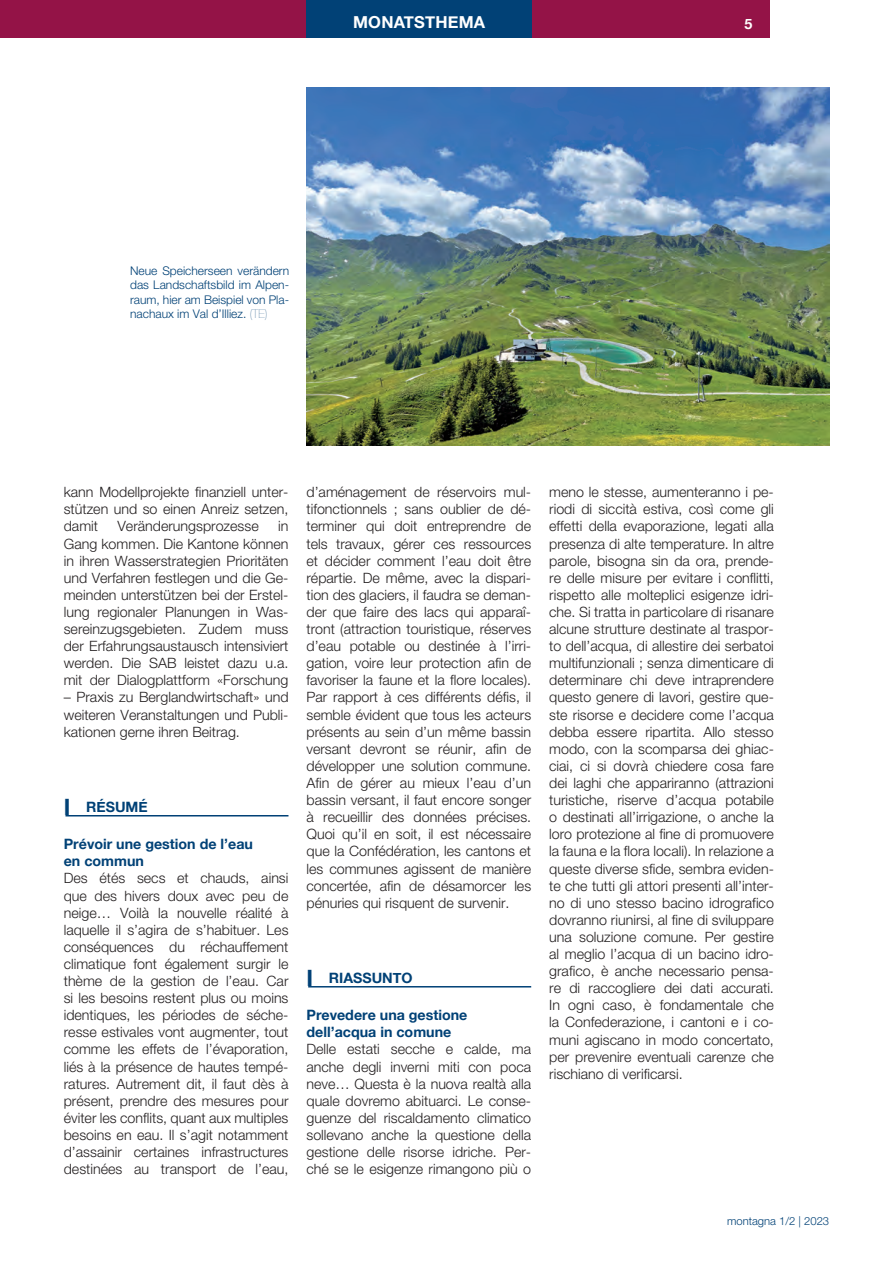
<style>
.page{position:relative;width:893px;height:1263px;background:#fff}
.page>*{position:absolute;margin:0;border:0;box-sizing:border-box;transform-origin:0 0}
.t1{font:700 16.5px "Helvetica Neue";letter-spacing:.015em;color:#fff}
.t2{font:300 14.25px/17.1px "Helvetica Neue";color:#231f20;text-align:justify}
.t3{font:700 14.25px/17.1px "Helvetica Neue";color:#014176}
.t4{font:700 14.25px "Helvetica Neue";color:#fff}
.t5{font:300 12px/14.4px "Helvetica Neue";color:#014176;text-align:justify}
.t6{font:300 11.25px "Helvetica Neue";color:#014176}
.s1{font-family:"Helvetica Neue LT";font-weight:200}
.s2{font-size:22.5px}
</style>
<div class="page">
<div style="left:0;top:0;width:770px;height:38px;background:#941347"></div>
<hr style="left:65px;top:815px;width:223px;height:1px;background:#014176">
<hr style="left:308px;top:986px;width:223px;height:1px;background:#014176">
<div style="left:306px;top:0;width:225px;height:38px;background:#014176"></div>
<img style="left:306px;top:87px;width:523px;height:359px">
<p class="t1" style="left:353px;top:12px;width:134px">MONATSTHEMA</p>
<p class="t4" style="left:744px;top:15px;width:9px">5</p>
<p class="t5" style="left:130px;top:263px;width:161px">Neue Speicherseen verändern das Landschaftsbild im Alpen&shy;raum, hier am Beispiel von Pla&shy;nachaux im Val d’Illiez. <span class="s1">(TE)</span></p>
<p class="t2" style="left:64px;top:483px;width:226px">kann Modellprojekte finanziell unter&shy;stützen und so einen Anreiz setzen, damit</p>
<p class="t2" style="left:64px;top:517px;width:226px;text-indent:214px">in Gang kommen. Die Kantone können in ihren Wasserstrategien Prioritäten und Verfahren festlegen und die Ge&shy;meinden unterstützen bei der Erstel&shy;lung regionaler Planungen in Was&shy;sereinzugsgebieten. Zudem muss der Erfahrungsaustausch intensiviert werden. Die SAB leistet dazu u.a. mit der Dialogplattform «Forschung</p>
<p class="t2" style="left:64px;top:688px;width:226px">– Praxis zu Berglandwirtschaft» und weiteren Veranstaltungen und Publi&shy;kationen gerne ihren Beitrag.</p>
<p class="t2" style="left:118px;top:517px;width:143px">Veränderungsprozesse</p>
<p class="t3" style="left:64px;top:798px;width:85px"><span class="s2">I</span> RÉSUMÉ</p>
<p class="t3" style="left:64px;top:835px;width:191px">Prévoir une gestion de l’eau en commun</p>
<p class="t2" style="left:64px;top:869px;width:226px">Des étés secs et chauds, ainsi que des hivers doux avec peu de neige… Voilà la nouvelle réalité à laquelle il s’agira de s’habituer. Les conséquences du réchauffement climatique font également surgir le thème de la gestion de l’eau. Car si les besoins restent plus ou moins identiques, les périodes de séche&shy;resse estivales vont augmenter, tout comme les effets de l’évaporation, liés à la présence de hautes tempé&shy;ratures. Autrement dit, il faut dès à présent, prendre des mesures pour éviter les conflits, quant aux multiples besoins en eau. Il s’agit notamment d’assainir certaines infrastructures destinées au transport de l’eau,</p>
<p class="t2" style="left:306px;top:483px;width:226px">d’aménagement de réservoirs mul&shy;tifonctionnels ; sans oublier de dé&shy;terminer qui doit entreprendre de tels travaux, gérer ces ressources et décider comment l’eau doit être répartie. De même, avec la dispari&shy;tion des glaciers, il faudra se deman&shy;der que faire des lacs qui apparaî&shy;tront (attraction touristique, réserves d’eau potable ou destinée à l’irri&shy;gation, voire leur protection afin de favoriser la faune et la flore locales).<br>Par rapport à ces différents défis, il semble évident que tous les acteurs présents au sein d’un même bassin versant devront se réunir, afin de développer une solution commune.<br>Afin de gérer au mieux l’eau d’un bassin versant, il faut encore songer à recueillir des données précises.<br>Quoi qu’il en soit, il est nécessaire que la Confédération, les cantons et les communes agissent de manière concertée, afin de désamorcer les pénuries qui risquent de survenir.</p>
<p class="t3" style="left:306px;top:969px;width:108px"><span class="s2">I</span> RIASSUNTO</p>
<p class="t3" style="left:306px;top:1006px;width:162px">Prevedere una gestione dell’acqua in comune</p>
<p class="t2" style="left:306px;top:1040px;width:226px">Delle estati secche e calde, ma anche degli inverni miti con poca neve… Questa è la nuova realtà alla quale dovremo abituarci. Le conse&shy;guenze del riscaldamento climatico sollevano anche la questione della gestione delle risorse idriche. Per&shy;ché se le esigenze rimangono più o</p>
<p class="t2" style="left:549px;top:483px;width:226px">meno le stesse, aumenteranno i pe&shy;riodi di siccità estiva, così come gli effetti della evaporazione, legati alla presenza di alte temperature. In altre parole, bisogna sin da ora, prende&shy;re delle misure per evitare i conflitti, rispetto alle molteplici esigenze idri&shy;che. Si tratta in particolare di risanare alcune strutture destinate al traspor&shy;to dell’acqua, di allestire dei serbatoi multifunzionali ; senza dimenticare di determinare chi deve intraprendere questo genere di lavori, gestire que&shy;ste risorse e decidere come l’acqua debba essere ripartita. Allo stesso modo, con la scomparsa dei ghiac&shy;ciai, ci si dovrà chiedere cosa fare dei laghi che appariranno (attrazioni turistiche, riserve d’acqua potabile o destinati all’irrigazione, o anche la loro protezione al fine di promuovere la fauna e la flora locali). In relazione a queste diverse sfide, sembra eviden&shy;te che tutti gli attori presenti all’inter&shy;no di uno stesso bacino idrografico dovranno riunirsi, al fine di sviluppare una soluzione comune. Per gestire al meglio l’acqua di un bacino idro&shy;grafico, è anche necessario pensa&shy;re di raccogliere dei dati accurati.<br>In ogni caso, è fondamentale che la Confederazione, i cantoni e i co&shy;muni agiscano in modo concertato, per prevenire eventuali carenze che rischiano di verificarsi.</p>
<p class="t6" style="left:727px;top:1214px;width:104px">montagna 1/2 | 2023</p>
</div>
